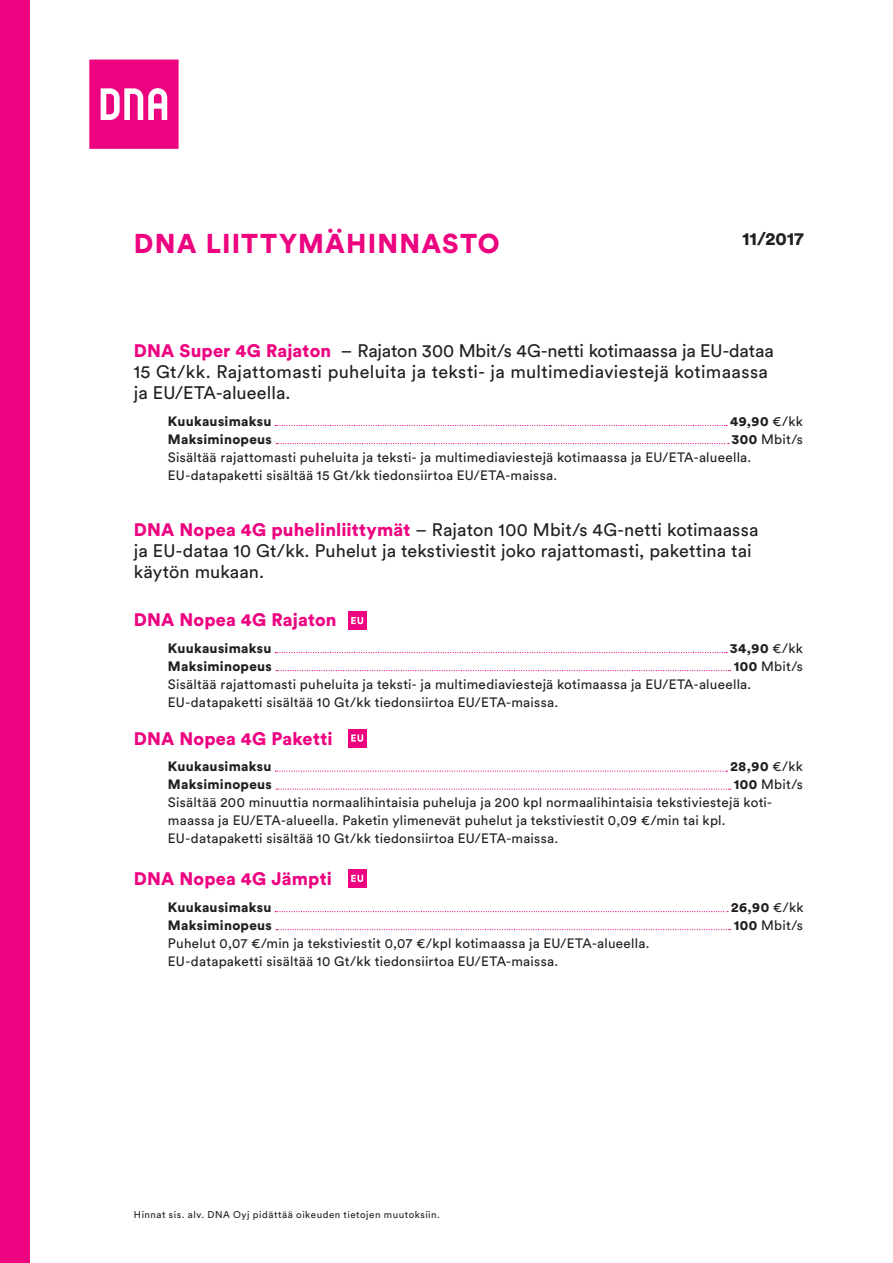
<style>
.page{position:relative;width:893px;height:1263px;background:#fff}
.page>*{position:absolute;margin:0;border:0;box-sizing:border-box;transform-origin:0 0}
.t1{font:900 27px "Circular Std";letter-spacing:.04em;color:#ed0280}
.t2{font:18px/21px "Circular Std";letter-spacing:.005em;color:#231f20}
.t3{font:900 18px "Circular Std";letter-spacing:.01em;color:#ed0280}
.t4{font:900 18px "Circular Std";color:#231f20}
.t5{font:13.5px/18px "Circular Std";letter-spacing:.02em;color:#231f20}
.t6{font:900 13.5px "Circular Std";letter-spacing:.02em;color:#231f20}
.t7{font:9.75px "Circular Std";letter-spacing:.055em;color:#231f20}
.s1{font-weight:900;color:#ed0280}
.s2{font-weight:400}
.s3{font-weight:900}
</style>
<div class="page">
<svg style="left:275px;top:652px;width:452px;height:1px"></svg>
<svg style="left:276px;top:670px;width:455px;height:1px"></svg>
<svg style="left:275px;top:770px;width:452px;height:2px"></svg>
<svg style="left:276px;top:788px;width:455px;height:2px"></svg>
<svg style="left:275px;top:911px;width:453px;height:1px"></svg>
<svg style="left:276px;top:929px;width:455px;height:1px"></svg>
<svg style="left:275px;top:425px;width:452px;height:1px"></svg>
<svg style="left:276px;top:443px;width:453px;height:1px"></svg>
<div style="left:348px;top:611px;width:18px;height:19px;background:#ed0280"></div>
<svg style="left:351px;top:617px;width:12px;height:7px"></svg>
<div style="left:348px;top:729px;width:18px;height:18px;background:#ed0280"></div>
<svg style="left:351px;top:734px;width:12px;height:8px"></svg>
<div style="left:348px;top:869px;width:18px;height:18px;background:#ed0280"></div>
<svg style="left:351px;top:875px;width:12px;height:7px"></svg>
<div style="left:0;top:0;width:30px;height:1263px;background:#ed0280"></div>
<svg style="left:89px;top:60px;width:90px;height:89px;background:#ef2993"></svg>
<h1 class="t1" style="left:134px;top:225px;width:367px">DNA LIITTYMÄHINNASTO</h1>
<h2 class="t4" style="left:742px;top:227px;width:63px">11/2017</h2>
<h2 class="t2" style="left:134px;top:340px;width:641px"><span class="s1">DNA Super 4G Rajaton</span> – Rajaton 300 Mbit/s 4G-netti kotimaassa ja EU-dataa<br>15 Gt/kk. Rajattomasti puheluita ja teksti- ja multimediaviestejä kotimaassa ja EU/ETA-alueella.</h2>
<p class="t6" style="left:168px;top:412px;width:105px">Kuukausimaksu</p>
<p class="t6" style="left:730px;top:412px;width:74px">49,90 <span class="s2">€/kk</span></p>
<p class="t6" style="left:168px;top:430px;width:105px">Maksiminopeus</p>
<p class="t5" style="left:168px;top:430px;width:636px;text-indent:564px"><span class="s3">300</span> Mbit/s<br>Sisältää rajattomasti puheluita ja teksti- ja multimediaviestejä kotimaassa ja EU/ETA-alueella.<br>EU-datapaketti sisältää 15 Gt/kk tiedonsiirtoa EU/ETA-maissa.</p>
<h2 class="t2" style="left:134px;top:519px;width:626px"><span class="s1">DNA Nopea 4G puhelinliittymät</span> – Rajaton 100 Mbit/s 4G-netti kotimaassa ja EU-dataa 10 Gt/kk. Puhelut ja tekstiviestit joko rajattomasti, pakettina tai käytön mukaan.</h2>
<h2 class="t3" style="left:134px;top:608px;width:204px">DNA Nopea 4G Rajaton</h2>
<p class="t6" style="left:168px;top:639px;width:105px">Kuukausimaksu</p>
<p class="t6" style="left:730px;top:639px;width:74px">34,90 <span class="s2">€/kk</span></p>
<p class="t6" style="left:168px;top:657px;width:105px">Maksiminopeus</p>
<p class="t5" style="left:168px;top:657px;width:636px;text-indent:566px"><span class="s3">100</span> Mbit/s<br>Sisältää rajattomasti puheluita ja teksti- ja multimediaviestejä kotimaassa ja EU/ETA-alueella.<br>EU-datapaketti sisältää 10 Gt/kk tiedonsiirtoa EU/ETA-maissa.</p>
<h2 class="t3" style="left:134px;top:726px;width:200px">DNA Nopea 4G Paketti</h2>
<p class="t6" style="left:168px;top:757px;width:105px">Kuukausimaksu</p>
<p class="t6" style="left:731px;top:757px;width:74px">28,90 <span class="s2">€/kk</span></p>
<p class="t6" style="left:168px;top:775px;width:105px">Maksiminopeus</p>
<p class="t5" style="left:168px;top:775px;width:636px;text-indent:566px"><span class="s3">100</span> Mbit/s Sisältää 200 minuuttia normaalihintaisia puheluja ja 200 kpl normaalihintaisia tekstiviestejä koti&shy;maassa ja EU/ETA-alueella. Paketin ylimenevät puhelut ja tekstiviestit 0,09 €/min tai kpl.<br>EU-datapaketti sisältää 10 Gt/kk tiedonsiirtoa EU/ETA-maissa.</p>
<h2 class="t3" style="left:134px;top:867px;width:199px">DNA Nopea 4G Jämpti</h2>
<p class="t6" style="left:168px;top:898px;width:105px">Kuukausimaksu</p>
<p class="t6" style="left:731px;top:898px;width:74px">26,90 <span class="s2">€/kk</span></p>
<p class="t6" style="left:168px;top:916px;width:105px">Maksiminopeus</p>
<p class="t5" style="left:734px;top:916px;width:71px"><span class="s3">100</span> Mbit/s</p>
<p class="t5" style="left:168px;top:934px;width:483px">Puhelut 0,07 €/min ja tekstiviestit 0,07 €/kpl kotimaassa ja EU/ETA-alueella.<br>EU-datapaketti sisältää 10 Gt/kk tiedonsiirtoa EU/ETA-maissa.</p>
<p class="t7" style="left:134px;top:1209px;width:308px">Hinnat sis. alv. DNA Oyj pidättää oikeuden tietojen muutoksiin.</p>
</div>
